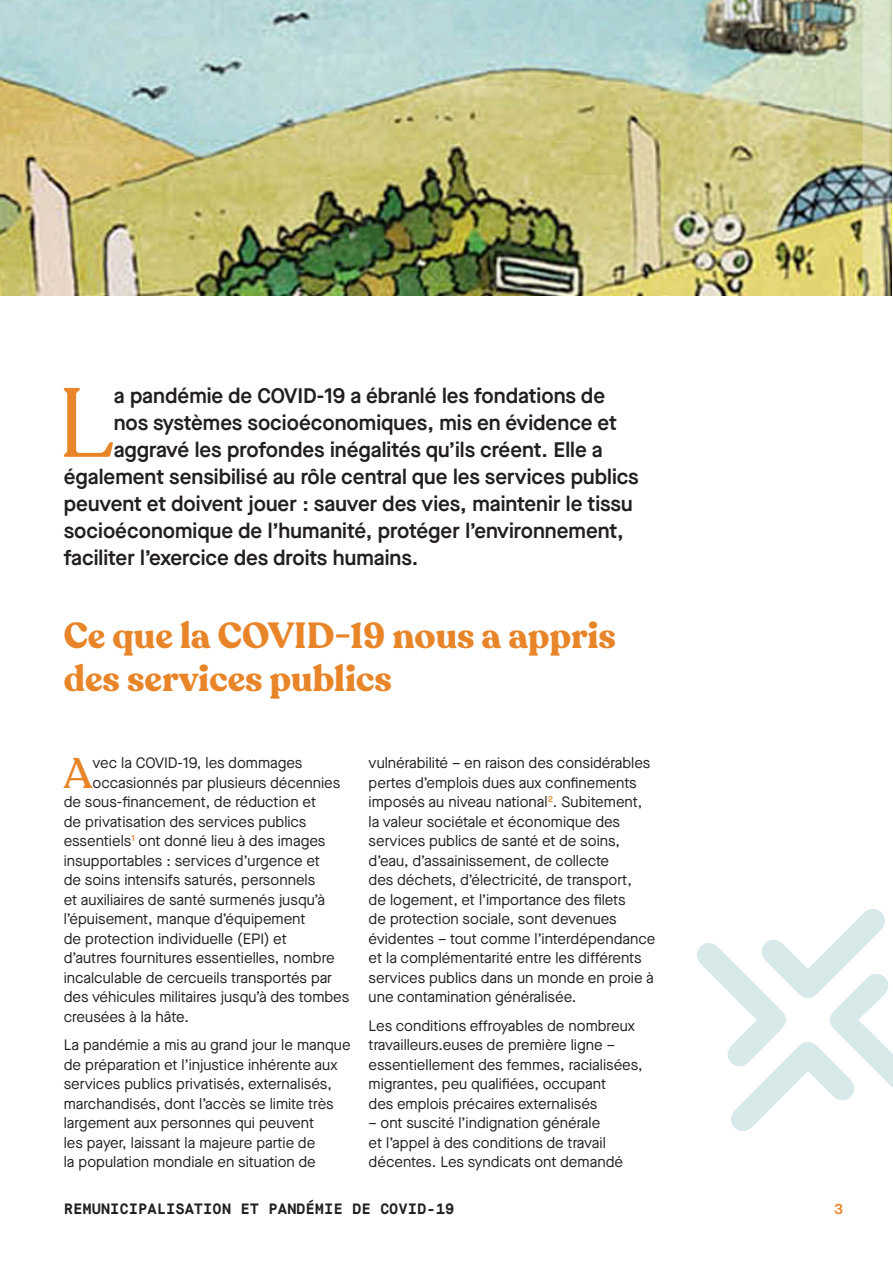
<style>
.page{position:relative;width:893px;height:1263px;background:#fff}
.page>*{position:absolute;margin:0;border:0;box-sizing:border-box;transform-origin:0 0}
.t1{font:97.05px "Recoleta Regular DEMO";color:#e98529}
.t2{font:500 42.45px "Recoleta";color:#e98529}
.t3{font:700 36px/43.2px "Recoleta";color:#e98529}
.t4{font:600 21px "Maison Neue";color:#231f20}
.t5{font:15px/19.5px "Maison Neue";color:#231f20}
.t6{font:700 15px "Maison Mono";color:#231f20}
.t7{font:600 15px "Maison Neue";color:#ea872c}
</style>
<div class="page">
<img style="left:0;top:0;width:891px;height:296px">
<svg style="left:697px;top:909px;width:196px;height:222px"></svg>
<p class="t1" style="left:58px;top:379px;width:57px">L</p>
<p class="t4" style="left:114px;top:381px;width:493px">a pandémie de COVID-19 a ébranlé les fondations de</p>
<p class="t4" style="left:114px;top:408px;width:505px">nos systèmes socioéconomiques, mis en évidence et</p>
<p class="t4" style="left:114px;top:435px;width:490px">aggravé les profondes inégalités qu’ils créent. Elle a</p>
<p class="t4" style="left:64px;top:462px;width:576px">également sensibilisé au rôle central que les services publics</p>
<p class="t4" style="left:64px;top:489px;width:570px">peuvent et doivent jouer : sauver des vies, maintenir le tissu</p>
<p class="t4" style="left:64px;top:516px;width:562px">socioéconomique de l’humanité, protéger l’environnement,</p>
<p class="t4" style="left:64px;top:543px;width:356px">faciliter l’exercice des droits humains.</p>
<p class="t3" style="left:64px;top:614px;width:554px">Ce que la COVID-19 nous a appris des services publics</p>
<p class="t2" style="left:64px;top:747px;width:30px">A</p>
<p class="t5" style="left:93px;top:753px;width:211px">vec la COVID-19, les dommages</p>
<p class="t5" style="left:93px;top:773px;width:249px">occasionnés par plusieurs décennies</p>
<p class="t5" style="left:64px;top:792px;width:254px">de sous-financement, de réduction et</p>
<p class="t5" style="left:64px;top:812px;width:244px">de privatisation des services publics</p>
<p class="t5" style="left:64px;top:831px;width:263px">essentiels<sup>1</sup> ont donné lieu à des images</p>
<p class="t5" style="left:64px;top:851px;width:258px">insupportables : services d’urgence et</p>
<p class="t5" style="left:64px;top:870px;width:253px">de soins intensifs saturés, personnels</p>
<p class="t5" style="left:64px;top:890px;width:263px">et auxiliaires de santé surmenés jusqu’à</p>
<p class="t5" style="left:64px;top:909px;width:243px">l’épuisement, manque d’équipement</p>
<p class="t5" style="left:64px;top:929px;width:224px">de protection individuelle (EPI) et</p>
<p class="t5" style="left:64px;top:948px;width:272px">d’autres fournitures essentielles, nombre</p>
<p class="t5" style="left:64px;top:968px;width:270px">incalculable de cercueils transportés par</p>
<p class="t5" style="left:64px;top:987px;width:287px">des véhicules militaires jusqu’à des tombes</p>
<p class="t5" style="left:64px;top:1007px;width:127px">creusées à la hâte.</p>
<p class="t5" style="left:64px;top:1035px;width:288px">La pandémie a mis au grand jour le manque de préparation et l’injustice inhérente aux services publics privatisés, externalisés, marchandisés, dont l’accès se limite très largement aux personnes qui peuvent<br>les payer, laissant la majeure partie de<br>la population mondiale en situation de</p>
<p class="t5" style="left:369px;top:753px;width:288px">vulnérabilité – en raison des considérables pertes d’emplois dues aux confinements imposés au niveau national<sup>2</sup>. Subitement, la valeur sociétale et économique des services publics de santé et de soins, d’eau, d’assainissement, de collecte<br>des déchets, d’électricité, de transport,<br>de logement, et l’importance des filets<br>de protection sociale, sont devenues évidentes – tout comme l’interdépendance et la complémentarité entre les différents services publics dans un monde en proie à une contamination généralisée.</p>
<p class="t5" style="left:369px;top:1016px;width:276px">Les conditions effroyables de nombreux travailleurs.euses de première ligne – essentiellement des femmes, racialisées, migrantes, peu qualifiées, occupant<br>des emplois précaires externalisés</p>
<p class="t5" style="left:369px;top:1113px;width:256px">– ont suscité l’indignation générale<br>et l’appel à des conditions de travail décentes. Les syndicats ont demandé</p>
<p class="t6" style="left:64px;top:1199px;width:392px">REMUNICIPALISATION ET PANDÉMIE DE COVID-19</p>
<p class="t7" style="left:834px;top:1198px;width:11px">3</p>
</div>
